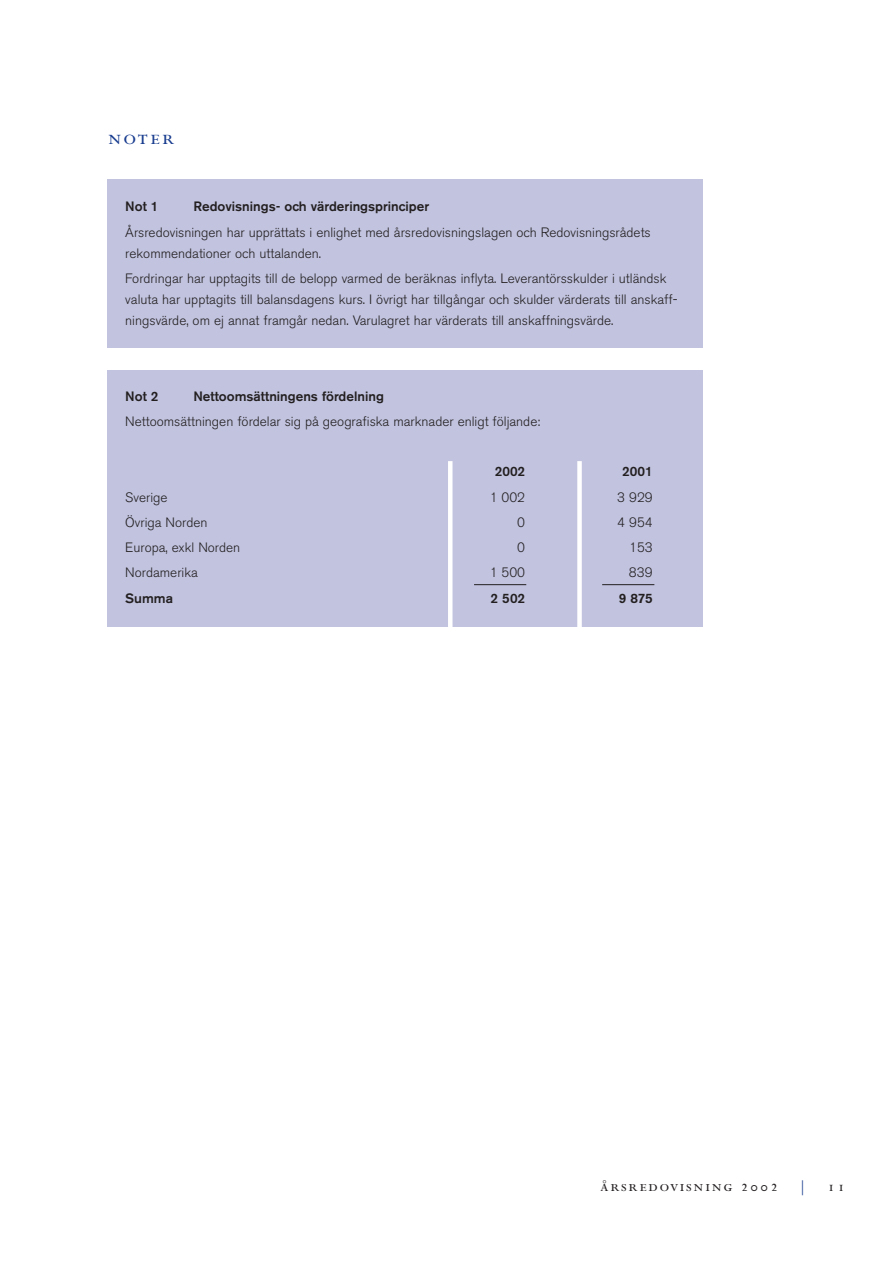
<style>
.page{position:relative;width:893px;height:1263px;background:#fff}
.page>*{position:absolute;margin:0;border:0;box-sizing:border-box;transform-origin:0 0}
.t1{font:24px "Perpetua SC";letter-spacing:.07em;color:#183c8e}
.t2{font:18px "Perpetua SC";letter-spacing:.09em;color:#231f20}
.t3{font:300 13.5px/21px "Akzidenz Grotesk BE";color:#231f20}
.t4{font:500 13.5px "Akzidenz Grotesk BE";color:#231f20}
.s1{color:#183c8e}
</style>
<div class="page">
<div style="left:107px;top:179px;width:595px;height:169px;background:#c1c3df"></div>
<div style="left:107px;top:370px;width:595px;height:256px;background:#c1c3df"></div>
<svg style="left:577px;top:461px;width:4px;height:166px"></svg>
<hr style="left:448px;top:461px;width:4px;height:188px;background:#fff">
<hr style="left:602px;top:584px;width:52px;height:1px;background:#231f20">
<hr style="left:474px;top:584px;width:52px;height:1px;background:#231f20">
<h1 class="t1" style="left:108px;top:129px;width:68px">noter</h1>
<p class="t4" style="left:125px;top:202px;width:35px">Not 1</p>
<p class="t4" style="left:193px;top:202px;width:237px">Redovisnings- och värderingsprinciper</p>
<p class="t3" style="left:125px;top:223px;width:527px">Årsredovisningen har upprättats i enlighet med årsredovisningslagen och Redovisningsrådets rekommendationer och uttalanden.</p>
<p class="t3" style="left:125px;top:269px;width:553px">Fordringar har upptagits till de belopp varmed de beräknas inflyta. Leverantörsskulder i utländsk valuta har upptagits till balansdagens kurs. I övrigt har tillgångar och skulder värderats till anskaff&shy;ningsvärde, om ej annat framgår nedan. Varulagret har värderats till anskaffningsvärde.</p>
<p class="t4" style="left:125px;top:391px;width:35px">Not 2</p>
<p class="t4" style="left:193px;top:391px;width:192px">Nettoomsättningens fördelning</p>
<p class="t3" style="left:125px;top:412px;width:416px">Nettoomsättningen fördelar sig på geografiska marknader enligt följande:</p>
<p class="t4" style="left:495px;top:467px;width:32px">2002</p>
<p class="t4" style="left:622px;top:467px;width:32px">2001</p>
<p class="t3" style="left:125px;top:488px;width:44px">Sverige</p>
<p class="t3" style="left:489px;top:488px;width:37px">1 002</p>
<p class="t3" style="left:617px;top:488px;width:37px">3 929</p>
<p class="t3" style="left:125px;top:513px;width:84px">Övriga Norden</p>
<p class="t3" style="left:517px;top:513px;width:9px">0</p>
<p class="t3" style="left:617px;top:513px;width:37px">4 954</p>
<p class="t3" style="left:125px;top:539px;width:116px">Europa, exkl Norden</p>
<p class="t3" style="left:517px;top:539px;width:9px">0</p>
<p class="t3" style="left:629px;top:539px;width:25px">153</p>
<p class="t3" style="left:125px;top:564px;width:74px">Nordamerika</p>
<p class="t3" style="left:489px;top:564px;width:37px">1 500</p>
<p class="t3" style="left:629px;top:564px;width:25px">839</p>
<p class="t4" style="left:125px;top:593px;width:49px">Summa</p>
<p class="t4" style="left:490px;top:593px;width:36px">2 502</p>
<p class="t4" style="left:619px;top:593px;width:35px">9 875</p>
<h2 class="t2" style="left:600px;top:1179px;width:246px">årsredovisning 2002 <span class="s1">|</span> 11</h2>
</div>
